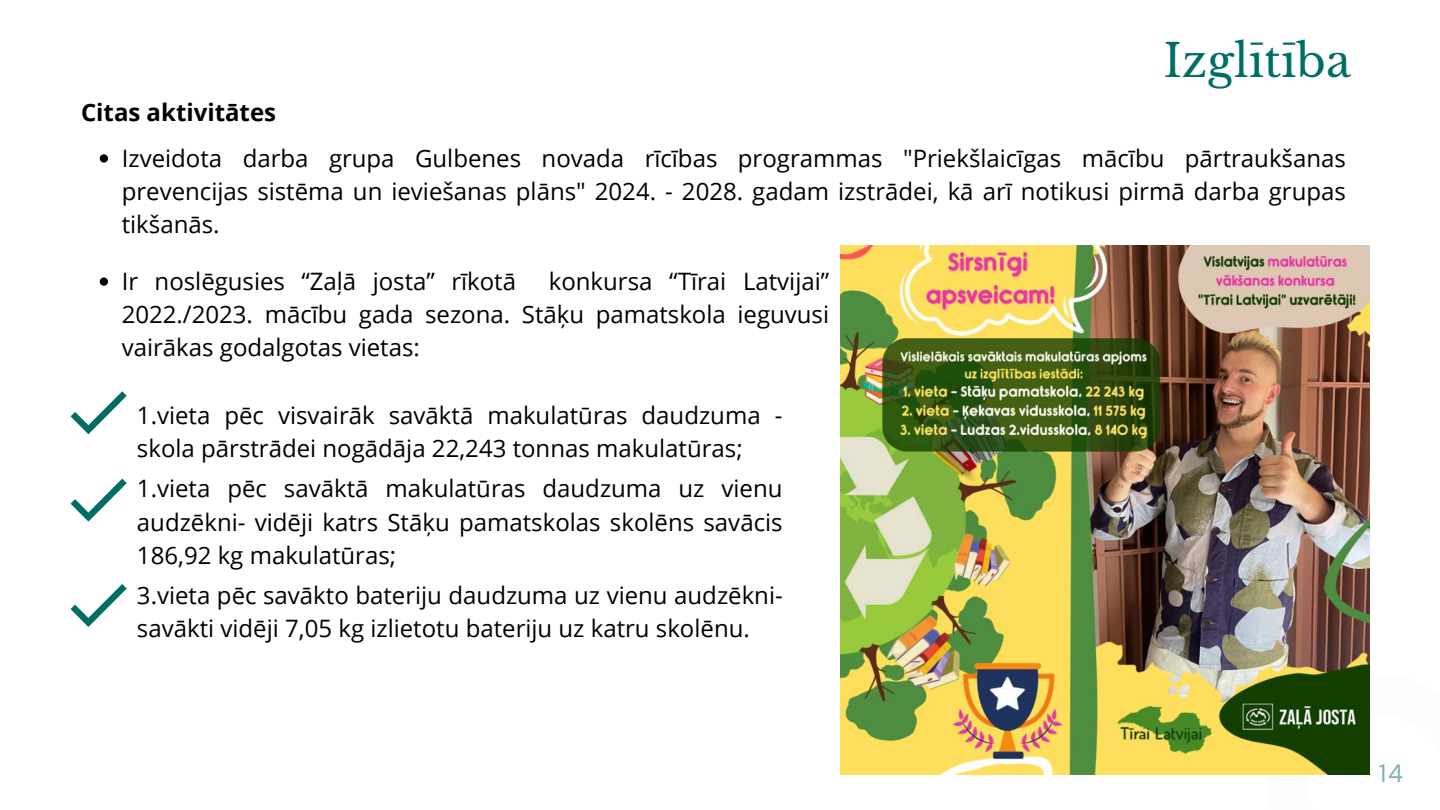
<style>
.page{position:relative;width:1440px;height:810px;background:#fff}
.page>*{position:absolute;margin:0;border:0;box-sizing:border-box;transform-origin:0 0}
.t1{font:45px "Libre Baskerville";color:#006e64}
.t2{font:25px "DM Sans";color:#82b4a3}
.t3{font:24px/33.3px "Open Sans";color:#000;text-align:justify}
.t4{font:700 24px "Open Sans";color:#000}
</style>
<div class="page">
<img style="left:841px;top:246px;width:529px;height:529px">
<svg style="left:71px;top:391px;width:56px;height:43px"></svg>
<svg style="left:100px;top:154px;width:8px;height:9px"></svg>
<svg style="left:71px;top:479px;width:56px;height:43px"></svg>
<svg style="left:71px;top:584px;width:56px;height:43px"></svg>
<svg style="left:100px;top:277px;width:8px;height:9px"></svg>
<p class="t4" style="left:81px;top:95px;width:197px">Citas aktivitātes</p>
<h1 class="t1" style="left:1164px;top:33px;width:189px">Izglītība</h1>
<p class="t3" style="left:122px;top:141px;width:1226px;line-height:33px">Izveidota darba grupa Gulbenes novada rīcības programmas "Priekšlaicīgas mācību pārtraukšanas prevencijas sistēma un ieviešanas plāns" 2024. - 2028. gadam izstrādei, kā arī notikusi pirmā darba grupas tikšanās.</p>
<p class="t3" style="left:122px;top:264px;width:709px;line-height:33px;text-indent:427px">konkursa “Tīrai Latvijai” 2022./2023. mācību gada sezona. Stāķu pamatskola ieguvusi vairākas godalgotas vietas:</p>
<p class="t3" style="left:122px;top:264px;width:396px">Ir noslēgusies “Zaļā josta” rīkotā</p>
<p class="t3" style="left:137px;top:398px;width:647px">1.vieta pēc visvairāk savāktā makulatūras daudzuma - skola pārstrādei nogādāja 22,243 tonnas makulatūras;</p>
<p class="t3" style="left:137px;top:471px;width:647px">1.vieta pēc savāktā makulatūras daudzuma uz vienu audzēkni- vidēji katrs Stāķu pamatskolas skolēns savācis 186,92 kg makulatūras;</p>
<p class="t3" style="left:137px;top:578px;width:647px">3.vieta pēc savākto bateriju daudzuma uz vienu audzēkni&shy;savākti vidēji 7,05 kg izlietotu bateriju uz katru skolēnu.</p>
<p class="t2" style="left:1379px;top:758px;width:26px">14</p>
</div>
